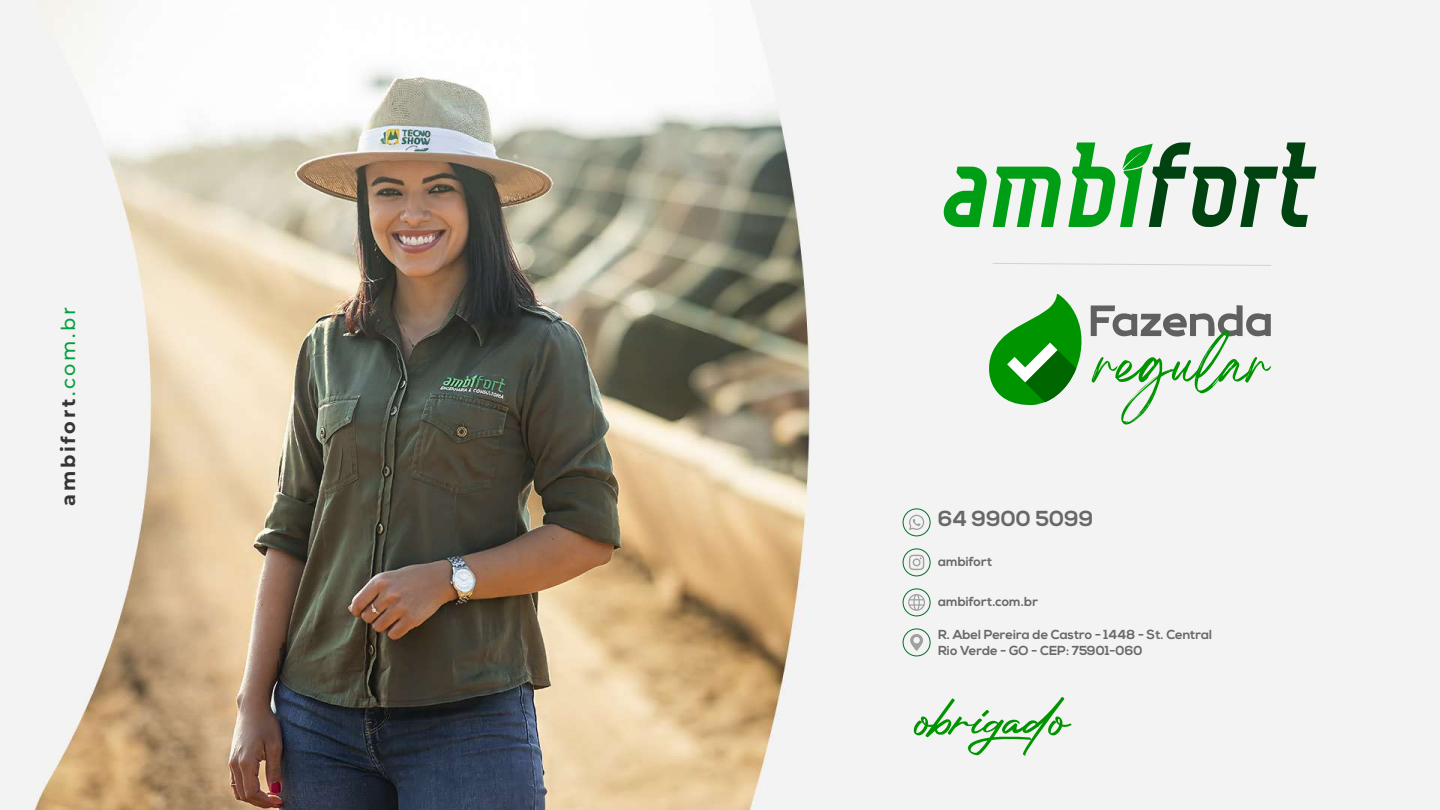
<style>
.page{position:relative;width:1440px;height:810px;background:#fff}
.page>*{position:absolute;margin:0;border:0;box-sizing:border-box;transform-origin:0 0}
.t1{font:68.55px "Photograph Signature";letter-spacing:-.01em;color:#009500;scale:1.18 1}
.t2{font:700 21.67px "Nexa";color:#686868}
.t3{font:700 19.27px "Montserrat";letter-spacing:.14em;color:#353535}
.t4{font:700 13.05px/15.7px "Nexa";color:#686868}
.s1{font-weight:500;color:#01a240}
</style>
<div class="page">
<img style="left:0;top:0;width:1440px;height:810px">
<svg style="left:903px;top:628px;width:28px;height:28px"></svg>
<svg style="left:903px;top:588px;width:28px;height:28px"></svg>
<svg style="left:903px;top:548px;width:28px;height:28px"></svg>
<svg style="left:903px;top:508px;width:28px;height:28px"></svg>
<svg style="left:942px;top:167px;width:120px;height:60px"></svg>
<svg style="left:1068px;top:142px;width:248px;height:85px"></svg>
<svg style="left:982px;top:294px;width:289px;height:137px"></svg>
<svg style="left:992px;top:263px;width:280px;height:3px"></svg>
<h3 class="t3" style="left:54px;top:506px;width:201px;rotate:-90deg">ambifort<span class="s1">.com.br</span></h3>
<h2 class="t2" style="left:938px;top:506px;width:157px">64 9900 5099</h2>
<p class="t4" style="left:938px;top:554px;width:56px">ambifort</p>
<p class="t4" style="left:938px;top:594px;width:102px">ambifort.com.br</p>
<p class="t4" style="left:938px;top:628px;width:275px">R. Abel Pereira de Castro - 1448 - St. Central<br>Rio Verde - GO - CEP: 75901-060</p>
<h1 class="t1" style="left:917px;top:657px;width:131px">obrigado</h1>
</div>
